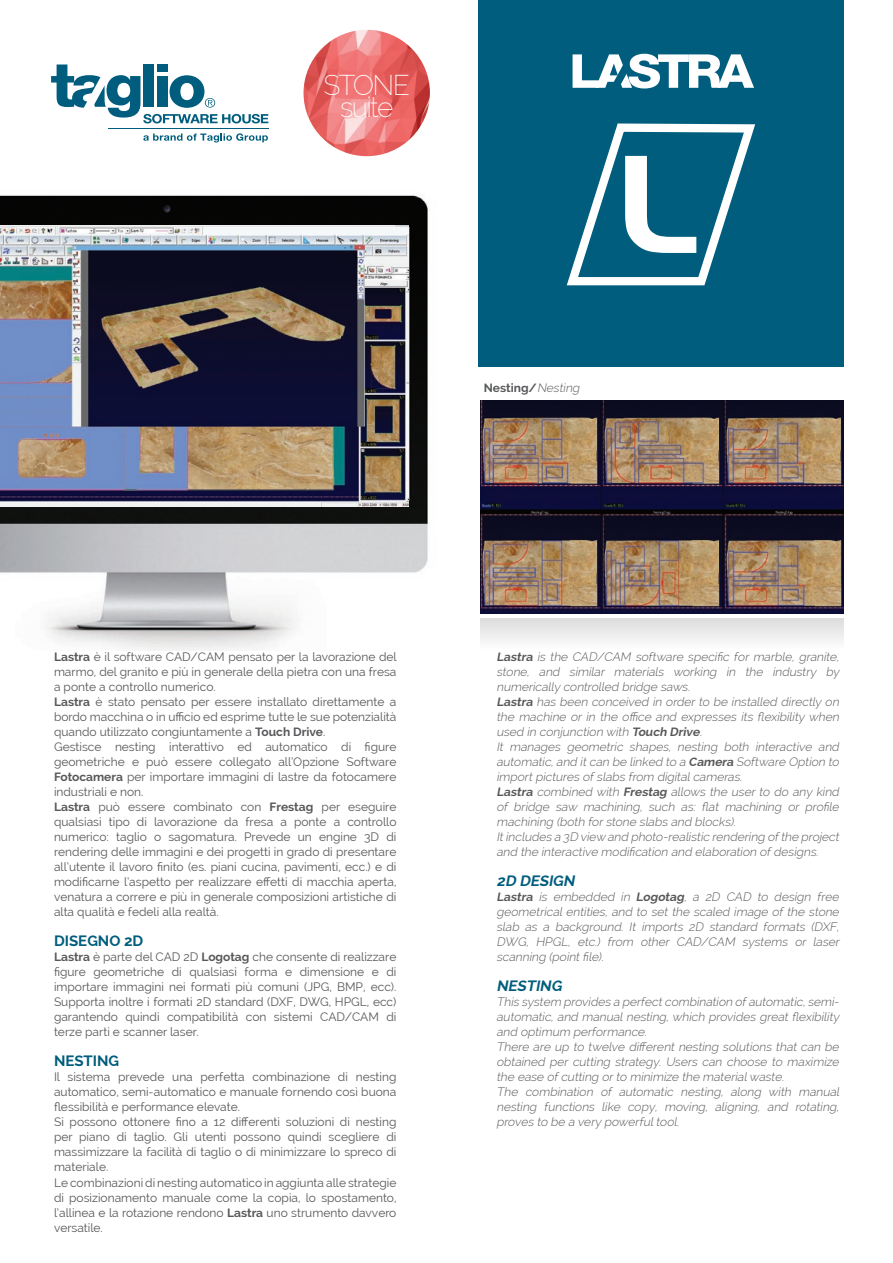
<style>
.page{position:relative;width:893px;height:1263px;background:#fff}
.page>*{position:absolute;margin:0;border:0;box-sizing:border-box;transform-origin:0 0}
.t1{font:800 46.8px "Helvetica Neue LT Std";letter-spacing:-.08em;color:#fff;scale:1.08 1}
.t2{font:200 28.05px/21.9px "Raleway";letter-spacing:-.06em;color:#fff;text-align:center}
.t3{font:700 15px "Raleway";color:#005d7d}
.t4{font:italic 700 15px "Raleway";color:#005d7d}
.t5{font:12px/15px "Raleway";color:#57585a}
.t6{font:italic 300 12px/15px "Raleway";color:#57585a}
.t7{font:700 12px "Raleway";color:#57585a}
.s1{font-weight:300;font-style:italic}
.s2{font-weight:700}
</style>
<div class="page">
<div style="left:478px;top:0;width:366px;height:367px;background:#005d7d"></div>
<svg style="left:143px;top:133px;width:125px;height:10px"></svg>
<hr style="left:108px;top:128px;width:160px;height:1px;background:#005d7d">
<svg style="left:51px;top:64px;width:217px;height:59px"></svg>
<img style="left:0;top:195px;width:428px;height:455px">
<img style="left:0;top:225px;width:409px;height:281px">
<img style="left:480px;top:400px;width:364px;height:214px">
<svg style="left:480px;top:618px;width:364px;height:23px;fill:#e9e9e9"></svg>
<img style="left:303px;top:30px;width:127px;height:126px;border-radius:63px">
<svg style="left:566px;top:123px;width:190px;height:163px"></svg>
<h2 class="t2" style="left:323px;top:74px;width:88px">STONE suite</h2>
<h1 class="t1" style="left:569px;top:43px;width:172px">LASTRA</h1>
<p class="t7" style="left:484px;top:381px;width:100px">Nesting/<span class="s1">Nesting</span></p>
<p class="t5" style="left:54px;top:650px;width:344px"><span class="s2">Lastra</span> è il software CAD/CAM pensato per la lavorazione del marmo, del granito e più in generale della pietra con una fresa a ponte a controllo numerico.<br><span class="s2">Lastra</span> è stato pensato per essere installato direttamente a bordo macchina o in ufficio ed esprime tutte le sue potenzialità quando utilizzato congiuntamente a <span class="s2">Touch Drive</span>.<br>Gestisce nesting interattivo ed automatico di figure geometriche e può essere collegato all’Opzione Software <span class="s2">Fotocamera</span> per importare immagini di lastre da fotocamere industriali e non.<br><span class="s2">Lastra</span> può essere combinato con <span class="s2">Frestag</span> per eseguire qualsiasi tipo di lavorazione da fresa a ponte a controllo numerico: taglio o sagomatura. Prevede un engine 3D di rendering delle immagini e dei progetti in grado di presentare all’utente il lavoro finito (es. piani cucina, pavimenti, ecc.) e di modificarne l’aspetto per realizzare effetti di macchia aperta, venatura a correre e più in generale composizioni artistiche di alta qualità e fedeli alla realtà.</p>
<p class="t3" style="left:54px;top:933px;width:91px">DISEGNO 2D</p>
<p class="t5" style="left:54px;top:950px;width:344px;text-align:justify"><span class="s2">Lastra</span> è parte del CAD 2D <span class="s2">Logotag</span> che consente di realizzare figure geometriche di qualsiasi forma e dimensione e di importare immagini nei formati più comuni (JPG, BMP, ecc).<br>Supporta inoltre i formati 2D standard (DXF, DWG, HPGL, ecc) garantendo quindi compatibilità con sistemi CAD/CAM di terze parti e scanner laser.</p>
<p class="t3" style="left:54px;top:1053px;width:67px">NESTING</p>
<p class="t5" style="left:54px;top:1070px;width:344px">Il sistema prevede una perfetta combinazione di nesting automatico, semi-automatico e manuale fornendo così buona flessibilità e performance elevate.<br>Si possono ottonere fino a 12 differenti soluzioni di nesting per piano di taglio. Gli utenti possono quindi scegliere di massimizzare la facilità di taglio o di minimizzare lo spreco di materiale.<br>Le combinazioni di nesting automatico in aggiunta alle strategie di posizionamento manuale come la copia, lo spostamento, l’allinea e la rotazione rendono <span class="s2">Lastra</span> uno strumento davvero versatile.</p>
<p class="t6" style="left:496px;top:650px;width:347px"><span class="s2">Lastra</span> is the CAD/CAM software specific for marble, granite, stone, and similar materials working in the industry by numerically controlled bridge saws.<br><span class="s2">Lastra</span> has been conceived in order to be installed directly on the machine or in the office and expresses its flexibility when used in conj unction with <span class="s2">Touch Drive</span>.<br>It manages geometric shapes, nesting both interactive and automatic,and itcan be linked to a <span class="s2">Camera</span> Software Option to importpictures ofslabs from digitalcameras.<br><span class="s2">Lastra</span> combined with <span class="s2">Frestag</span> allows the user to do any kind of bridge saw machining, such as: flat machining or profile machining (both forstone slabs and blocks).<br>Itincludes a 3D view and photo-realistic rendering ofthe project and the interactive modification and elaboration ofdesigns.</p>
<p class="t4" style="left:496px;top:873px;width:83px">2D DESIGN</p>
<p class="t6" style="left:496px;top:890px;width:347px;text-align:justify"><span class="s2">Lastra</span> is embedded in <span class="s2">Logotag</span>, a 2D CAD to design free geometrical entities, and to set the scaled image of the stone slab as a background. It imports 2D standard formats (DXF, DWG, HPGL, etc.) from other CAD/CAM systems or laser scanning (pointfile).</p>
<p class="t4" style="left:496px;top:978px;width:70px">NESTING</p>
<p class="t6" style="left:496px;top:995px;width:347px">This system provides a perfectcombination ofautomatic,semi&shy;automatic, and manual nesting, which provides great flexibility and optimum performance.<br>There are up to twelve different nesting solutions that can be obtained per cutting strategy. Users can choose to maximize the ease ofcutting orto minimize the materialwaste.<br>The combination of automatic nesting, along with manual nesting functions like copy, moving, aligning, and rotating, proves to be a very powerfultool.</p>
</div>
